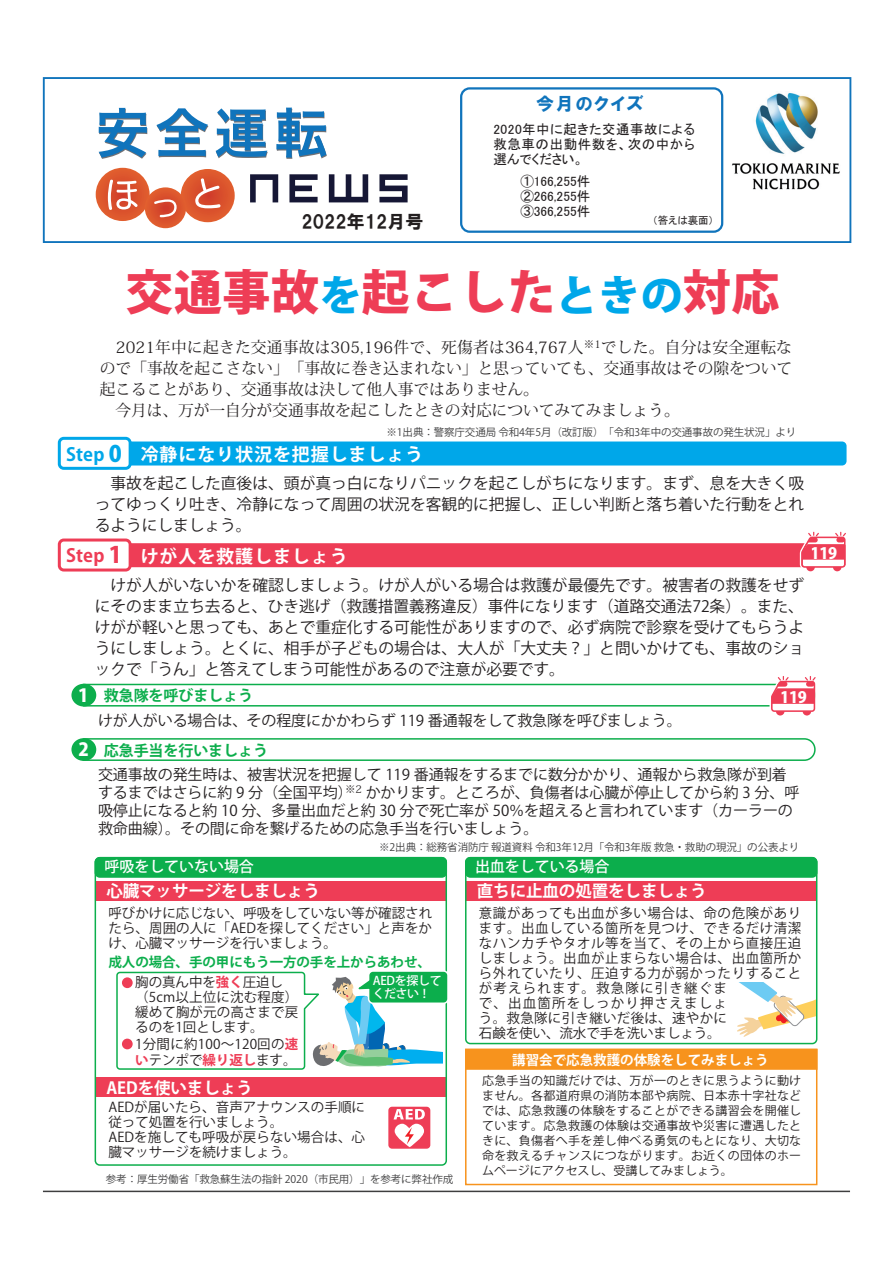
<style>
.page{position:relative;width:893px;height:1263px;background:#fff}
.page>*{position:absolute;margin:0;border:0;box-sizing:border-box;transform-origin:0 0}
.t1{font:800 48px "Koz Go Pro";letter-spacing:.01em;color:#ee3d56}
.t2{font:700 18px "Koz Go Pr 6 N";letter-spacing:.05em;color:#fff}
.t3{font:18px "HGP Soei Kakugothic UB";color:#231f20}
.t4{font:18px "HGP Soei Kakugothic UB";letter-spacing:.1em;color:#1074bc}
.t5{font:700 16.5px "Koz Go Pro";letter-spacing:-.005em;color:#fff}
.t6{font:15.75px/21px "Koz Go Pro";color:#231f20;text-align:justify}
.t7{font:15.75px/21px "Koz Min Pro";color:#231f20}
.t8{font:800 15.6px "Koz Go Pro";letter-spacing:-.01em;color:#fff}
.t9{font:15px/18px "Koz Go Pro";letter-spacing:-.005em;color:#231f20}
.t10{font:700 15px "Koz Go Pro";letter-spacing:-.005em;color:#0cae4c}
.t11{font:500 15px "Koz Go Pro";letter-spacing:-.005em;color:#fff}
.t12{font:13.5px/15px "Koz Go Pro";letter-spacing:.01em;color:#231f20}
.t13{font:13.5px/15px "Koz Go Pro";letter-spacing:.04em;color:#231f20}
.t14{font:13.5px/15px "MS P Gothic";letter-spacing:.035em;color:#231f20;text-align:justify}
.t15{font:700 13.5px "Koz Go Pro";letter-spacing:-.005em;color:#0cae4c}
.t16{font:700 13.5px "Koz Go Pro";color:#fff}
.t17{font:12px/15px "Koz Go Pro";letter-spacing:.025em;color:#231f20;text-align:justify}
.t18{font:500 12px/13.5px "Koz Go Pro";letter-spacing:-.025em;color:#fff}
.t19{font:10.5px "Koz Go Pro";letter-spacing:-.01em;color:#3e3e3f}
.t20{font:10.5px "MS P Gothic";letter-spacing:-.01em;color:#231f20}
.s1{font-size:42px;color:#00a7e9}
.s2{font-family:"Koz Go Pro";color:#00a7e9}
.s3{font-family:"Koz Go Pro";font-weight:800;font-size:22.5px;color:#00a7e9}
.s4{font-family:"Koz Go Pro";color:#ee3d56}
.s5{font-family:"Koz Go Pro";font-weight:800;font-size:22.5px;color:#ee3d56}
.s6{font-weight:800;font-size:18px;color:#fff}
.s7{font-weight:700;color:#ee3d56}
</style>
<div class="page">
<div style="left:43px;top:77px;width:808px;height:166px;border:2px solid #1074bc"></div>
<svg style="left:99px;top:108px;width:48px;height:51px"></svg>
<svg style="left:156px;top:108px;width:52px;height:49px"></svg>
<svg style="left:216px;top:108px;width:52px;height:50px"></svg>
<svg style="left:276px;top:108px;width:51px;height:51px"></svg>
<svg style="left:250px;top:174px;width:28px;height:28px"></svg>
<svg style="left:289px;top:174px;width:29px;height:28px"></svg>
<svg style="left:329px;top:174px;width:39px;height:28px"></svg>
<svg style="left:379px;top:174px;width:29px;height:28px"></svg>
<svg style="left:181px;top:169px;width:54px;height:53px"></svg>
<div style="left:96px;top:168px;width:54px;height:53px;background:#de5a2e;border-radius:27px"></div>
<div style="left:145px;top:187px;width:41px;height:41px;background:#dd572d;border-radius:21px"></div>
<svg style="left:108px;top:180px;width:30px;height:30px"></svg>
<svg style="left:195px;top:178px;width:25px;height:30px"></svg>
<svg style="left:154px;top:199px;width:23px;height:18px"></svg>
<div style="left:460px;top:87px;width:263px;height:146px;border:2px solid #1074bc;border-radius:9px"></div>
<hr style="left:43px;top:1190px;width:807px;height:2px;background:#3e3e3f">
<img style="left:732px;top:93px;width:108px;height:97px">
<div style="left:59px;top:441px;width:787px;height:24px;background:#00a7e9;border-radius:4px"></div>
<div style="left:59px;top:438px;width:71px;height:30px;background:#fff;border-radius:4px"></div>
<div style="left:58px;top:437px;width:74px;height:33px;border:3px solid #00a7e9;border-radius:4px"></div>
<div style="left:59px;top:543px;width:787px;height:24px;background:#ee3d56;border-radius:4px"></div>
<div style="left:59px;top:540px;width:71px;height:30px;background:#fff;border-radius:4px"></div>
<div style="left:58px;top:538px;width:74px;height:33px;border:3px solid #ee3d56;border-radius:4px"></div>
<svg style="left:800px;top:531px;width:46px;height:41px"></svg>
<div style="left:72px;top:684px;width:24px;height:22px;background:#0cae4c;border-radius:50%"></div>
<div style="left:71px;top:684px;width:25px;height:22px;border:2px solid #0cae4c;border-radius:50%"></div>
<svg style="left:87px;top:738px;width:729px;height:23px"></svg>
<div style="left:72px;top:739px;width:24px;height:21px;background:#0cae4c;border-radius:50%"></div>
<div style="left:71px;top:738px;width:25px;height:23px;border:2px solid #0cae4c;border-radius:50%"></div>
<svg style="left:82px;top:676px;width:734px;height:40px"></svg>
<div style="left:95px;top:858px;width:351px;height:19px;background:#0cae4c;border-radius:4px"></div>
<div style="left:95px;top:857px;width:352px;height:21px;border:2px solid #0cae4c;border-radius:4px"></div>
<div style="left:95px;top:882px;width:351px;height:19px;background:#ee3d56"></div>
<div style="left:95px;top:1078px;width:351px;height:19px;background:#ee3d56"></div>
<div style="left:95px;top:857px;width:352px;height:309px;border:2px solid #0cae4c;border-radius:4px"></div>
<div style="left:466px;top:858px;width:351px;height:19px;background:#0cae4c;border-radius:4px"></div>
<div style="left:465px;top:857px;width:352px;height:21px;border:2px solid #0cae4c;border-radius:4px"></div>
<div style="left:466px;top:882px;width:351px;height:19px;background:#ee3d56"></div>
<div style="left:465px;top:857px;width:352px;height:187px;border:2px solid #0cae4c;border-radius:4px"></div>
<svg style="left:388px;top:1106px;width:43px;height:43px"></svg>
<svg style="left:737px;top:982px;width:79px;height:55px"></svg>
<svg style="left:116px;top:970px;width:332px;height:101px"></svg>
<div style="left:465px;top:1049px;width:352px;height:136px;border:2px solid #f7931d"></div>
<div style="left:465px;top:1049px;width:352px;height:21px;background:#f7931d;border:2px solid #f7931d"></div>
<p class="t3" style="left:301px;top:213px;width:123px">2022年12月号</p>
<p class="t4" style="left:536px;top:95px;width:109px">今月のクイズ</p>
<p class="t14" style="left:493px;top:122px;width:203px">2020年中に起きた交通事故による救急車の出動件数を、次の中から選んでください。</p>
<p class="t14" style="left:520px;top:174px;width:71px">①166,255件②266,255件③366,255件</p>
<p class="t20" style="left:652px;top:215px;width:63px">（答えは裏面）</p>
<h1 class="t1" style="left:126px;top:261px;width:656px">交通事故<span class="s1">を</span>起こした<span class="s1">ときの</span>対応</h1>
<p class="t7" style="left:100px;top:336px;width:694px">　2021年中に起きた交通事故は305,196件で、死傷者は364,767人<sup>※1</sup>でした。自分は安全運転なので「事故を起こさない」「事故に巻き込まれない」と思っていても、交通事故はその隙をついて起こることがあり、交通事故は決して他人事ではありません。<br>　今月は、万が一自分が交通事故を起こしたときの対応についてみてみましょう。</p>
<p class="t19" style="left:386px;top:425px;width:411px">※1出典：警察庁交通局 令和4年5月（改訂版）「令和3年中の交通事故の発生状況」より</p>
<p class="t2" style="left:66px;top:444px;width:359px"><span class="s2">Step</span> <span class="s3">0</span> 冷静になり状況を把握しましょう</p>
<p class="t6" style="left:95px;top:473px;width:711px">　事故を起こした直後は、頭が真っ白になりパニックを起こしがちになります。まず、息を大きく吸ってゆっくり吐き、冷静になって周囲の状況を客観的に把握し、正しい判断と落ち着いた行動をとれるようにしましょう。</p>
<p class="t2" style="left:66px;top:546px;width:283px"><span class="s4">Step</span> <span class="s5">1</span> けが人を救護しましょう</p>
<p class="t8" style="left:810px;top:543px;width:28px">119</p>
<p class="t6" style="left:95px;top:575px;width:711px">　けが人がいないかを確認しましょう。けが人がいる場合は救護が最優先です。被害者の救護をせずにそのまま立ち去ると、ひき逃げ（救護措置義務違反）事件になります（道路交通法72条）。また、けがが軽いと思っても、あとで重症化する可能性がありますので、必ず病院で診察を受けてもらうようにしましょう。とくに、相手が子どもの場合は、大人が「大丈夫？」と問いかけても、事故のショックで「うん」と答えてしまう可能性があるので注意が必要です。</p>
<p class="t10" style="left:78px;top:685px;width:176px"><span class="s6">1</span> 救急隊を呼びましょう</p>
<p class="t9" style="left:98px;top:712px;width:585px">けが人がいる場合は、その程度にかかわらず 119 番通報をして救急隊を呼びましょう。</p>
<p class="t10" style="left:79px;top:740px;width:191px"><span class="s6">2</span> 応急手当を行いましょう</p>
<p class="t8" style="left:780px;top:687px;width:28px">119</p>
<p class="t9" style="left:98px;top:766px;width:703px">交通事故の発生時は、被害状況を把握して 119 番通報をするまでに数分かかり、通報から救急隊が到着するまではさらに約 9 分（全国平均）<sup>※2</sup> かかります。ところが、負傷者は心臓が停止してから約 3 分、呼吸停止になると約 10 分、多量出血だと約 30 分で死亡率が 50％を超えると言われています（カーラーの救命曲線）。その間に命を繋げるための応急手当を行いましょう。</p>
<p class="t11" style="left:105px;top:857px;width:151px">呼吸をしていない場合</p>
<p class="t5" style="left:106px;top:881px;width:215px">心臓マッサージをしましょう</p>
<p class="t19" style="left:379px;top:840px;width:422px">※2出典：総務省消防庁 報道資料 令和3年12月「令和3年版 救急・救助の現況」の公表より</p>
<p class="t11" style="left:475px;top:857px;width:136px">出血をしている場合</p>
<p class="t5" style="left:477px;top:881px;width:231px">直ちに止血の処置をしましょう</p>
<p class="t12" style="left:108px;top:905px;width:325px;text-align:justify">呼びかけに応じない、呼吸をしていない等が確認されたら、周囲の人に「AEDを探してください」と声をかけ、心臓マッサージを行いましょう。</p>
<p class="t12" style="left:135px;top:975px;width:164px">胸の真ん中を<span class="s7">強く</span>圧迫し（5cm以上位に沈む程度）緩めて胸が元の高さまで戻るのを1回とします。</p>
<p class="t12" style="left:135px;top:1036px;width:164px;line-height:16.5px">1分間に約100～120回の<span class="s7">速い</span>テンポで<span class="s7">繰り返し</span>ます。</p>
<p class="t15" style="left:108px;top:953px;width:324px">成人の場合、手の甲にもう一方の手を上からあわせ、</p>
<p class="t18" style="left:373px;top:974px;width:71px">AEDを探してください！</p>
<p class="t5" style="left:106px;top:1077px;width:148px">AEDを使いましょう</p>
<p class="t12" style="left:108px;top:1100px;width:258px">AEDが届いたら、音声アナウンスの手順に従って処置を行いましょう。<br>AEDを施しても呼吸が戻らない場合は、心臓マッサージを続けましょう。</p>
<p class="t19" style="left:106px;top:1172px;width:349px">参考：厚生労働省「救急蘇生法の指針 2020（市民用）」を参考に弊社作成</p>
<p class="t13" style="left:479px;top:905px;width:324px">意識があっても出血が多い場合は、命の危険があります。出血している箇所を見つけ、できるだけ清潔なハンカチやタオル等を当て、その上から直接圧迫しましょう。出血が止まらない場合は、出血箇所から外れていたり、圧迫する力が弱かったりすることが考えられます。救急隊に引き継ぐま<br>で、出血箇所をしっかり押さえましょ<br>う。救急隊に引き継いだ後は、速やかに<br>石鹸を使い、流水で手を洗いましょう。</p>
<p class="t17" style="left:482px;top:1073px;width:321px">応急手当の知識だけでは、万が一のときに思うように動けません。各都道府県の消防本部や病院、日本赤十字社などでは、応急救護の体験をすることができる講習会を開催しています。応急救護の体験は交通事故や災害に遭遇したときに、負傷者へ手を差し伸べる勇気のもとになり、大切な命を救えるチャンスにつながります。お近くの団体のホームページにアクセスし、受講してみましょう。</p>
<p class="t16" style="left:512px;top:1051px;width:258px">講習会で応急救護の体験をしてみましょう</p>
</div>
